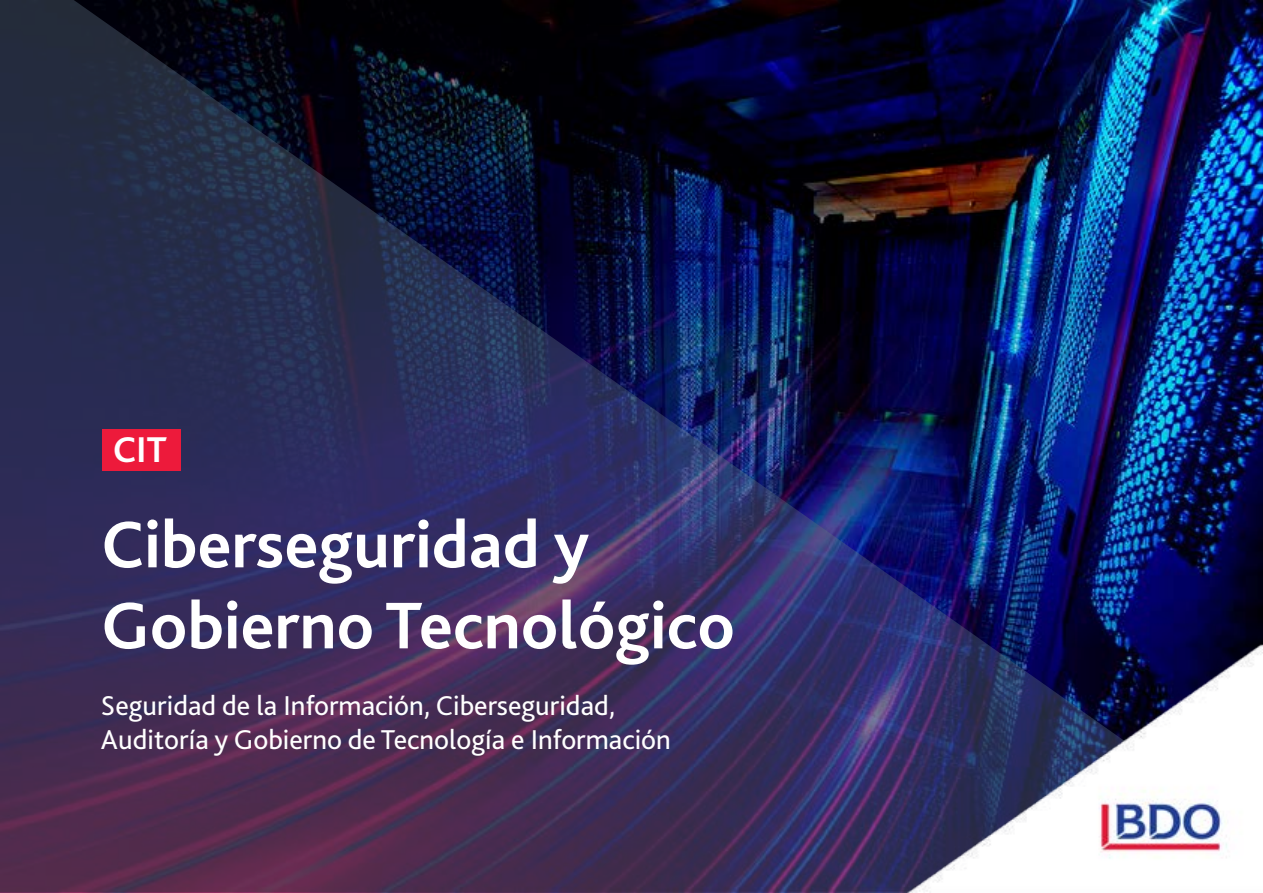
<style>
.page{position:relative;width:1263px;height:893px;background:#fff}
.page>*{position:absolute;margin:0;border:0;box-sizing:border-box;transform-origin:0 0}
.t1{font:700 69px/81px "Bliss Pro";color:#fff}
.t2{font:700 37.5px "Bliss Pro";color:#fff}
.t3{font:28.5px/34.2px "Bliss Pro";color:#fff}
</style>
<div class="page">
<img style="left:0;top:0;width:1263px;height:893px">
<div style="left:102px;top:430px;width:78px;height:41px;background:#ed1a3b"></div>
<img style="left:907px;top:644px;width:356px;height:249px">
<h2 class="t2" style="left:113px;top:426px;width:56px">CIT</h2>
<h1 class="t1" style="left:101px;top:502px;width:635px">Ciberseguridad y<br>Gobierno Tecnológico</h1>
<p class="t3" style="left:101px;top:687px;width:571px">Seguridad de la Información, Ciberseguridad,<br>Auditoría y Gobierno de Tecnología e Información</p>
</div>
